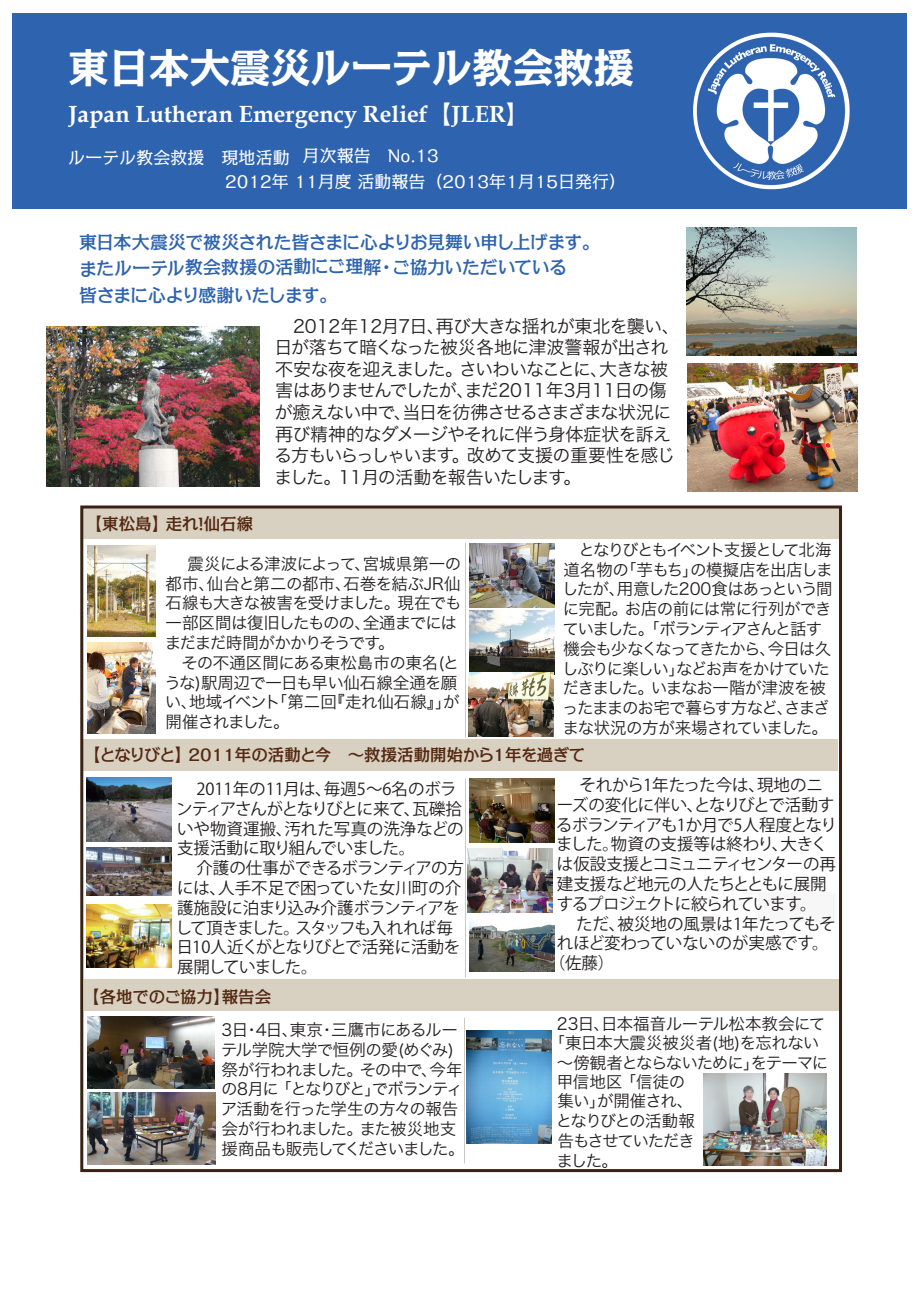
<style>
.page{position:relative;width:919px;height:1289px;background:#fff}
.page>*{position:absolute;margin:0;border:0;box-sizing:border-box;transform-origin:0 0}
.t1{font:700 40.35px "Kakumin Pro";color:#fff}
.t2{font:700 23.4px "Book Antiqua";color:#fff}
.t3{font:18px/21.6px "Hira Kaku Pro W3";letter-spacing:-.055em;color:#231f20}
.t4{font:500 18px "Kakumin Pro";letter-spacing:-.03em;color:#2e63af}
.t5{font:500 18px "Kakumin Pro";letter-spacing:-.055em;color:#2e63af}
.t6{font:16.95px "Kakumin Pro";color:#fff}
.t7{font:16.5px/19.8px "Koz Go Pr 6 N";letter-spacing:-.04em;color:#231f20}
.t8{font:16.5px/19.8px "Hira Kaku Pro W3";letter-spacing:-.075em;color:#231f20}
.t9{font:16.5px/19.8px "Hira Kaku Pro W3";letter-spacing:-.035em;color:#231f20}
.t10{font:16.5px/19.8px "Hira Kaku Pro W3";letter-spacing:-.055em;color:#231f20}
.t11{font:16.5px/19.8px "Koz Go Pr 6 N";color:#231f20}
.t12{font:500 16.5px "Kakumin Pro";color:#542811}
.t13{font:16.5px "Hira Kaku Pro W3";letter-spacing:-.025em;color:#231f20}
.t14{font:16.5px "Hira Kaku Pro W3";letter-spacing:-.01em;color:#231f20}
.t15{font:16.5px "Hira Kaku Pro W3";letter-spacing:-.105em;color:#231f20}
.t16{font:16.5px "Hira Kaku Pro W3";letter-spacing:-.08em;color:#231f20}
.t17{font:16.5px "Koz Go Pr 6 N";letter-spacing:-.02em;color:#231f20}
.s1{font-family:"Kakumin Pro";font-weight:400}
</style>
<div class="page">
<div style="left:82px;top:507px;width:759px;height:31px;background:#d8d0c0"></div>
<div style="left:758px;top:892px;width:77px;height:29px;background:#f7f7f8"></div>
<div style="left:83px;top:739px;width:754px;height:32px;background:#d8d0c0"></div>
<div style="left:12px;top:13px;width:894px;height:195px;background:#2e63af"></div>
<img style="left:693px;top:33px;width:156px;height:156px;border-radius:78px">
<div style="left:80px;top:505px;width:762px;height:666px;border:3px solid #3a2111"></div>
<div style="left:84px;top:979px;width:755px;height:32px;background:#d8d0c0"></div>
<hr style="left:742px;top:892px;width:89px;height:1px;background:#f7f7f8">
<hr style="left:676px;top:899px;width:89px;height:2px;background:#f7f7f8">
<img style="left:47px;top:326px;width:212px;height:160px">
<img style="left:87px;top:545px;width:69px;height:91px">
<img style="left:469px;top:610px;width:85px;height:62px">
<img style="left:469px;top:544px;width:85px;height:63px">
<img style="left:87px;top:642px;width:69px;height:91px">
<img style="left:88px;top:1092px;width:127px;height:72px">
<img style="left:87px;top:1016px;width:128px;height:72px">
<img style="left:703px;top:1073px;width:123px;height:92px">
<img style="left:466px;top:1030px;width:85px;height:113px">
<img style="left:687px;top:364px;width:170px;height:127px">
<img style="left:469px;top:672px;width:85px;height:64px">
<img style="left:87px;top:778px;width:85px;height:63px">
<img style="left:87px;top:848px;width:85px;height:47px">
<img style="left:87px;top:904px;width:85px;height:63px">
<img style="left:686px;top:228px;width:170px;height:127px">
<img style="left:469px;top:912px;width:85px;height:59px">
<img style="left:469px;top:778px;width:85px;height:64px">
<img style="left:467px;top:848px;width:86px;height:64px">
<h1 class="t1" style="left:68px;top:35px;width:567px">東日本大震災ルーテル教会救援</h1>
<h2 class="t2" style="left:69px;top:100px;width:462px">Japan Lutheran Emergency Relief<span class="s1">【</span> JLER<span class="s1">】</span></h2>
<p class="t6" style="left:68px;top:144px;width:372px">ルーテル教会救援　現地活動　月次報告　No.13</p>
<p class="t6" style="left:225px;top:168px;width:402px">2012年 11月度 活動報告（2013年1月15日発行）</p>
<p class="t4" style="left:79px;top:228px;width:522px">東日本大震災で被災された皆さまに心よりお見舞い申し上げます。</p>
<p class="t4" style="left:79px;top:255px;width:286px;rotate:-1deg">またルーテル教会救援の活動にご理</p>
<p class="t4" style="left:363px;top:253px;width:205px">解・ご協力いただいている</p>
<p class="t5" style="left:79px;top:281px;width:260px">皆さまに心より感謝いたします。</p>
<p class="t12" style="left:85px;top:511px;width:169px">【東松島】走れ！仙石線</p>
<p class="t3" style="left:274px;top:313px;width:407px;text-indent:19px">2012年12月7日、再び大きな揺れが東北を襲い、日が落ちて暗くなった被災各地に津波警報が出され不安な夜を迎えました。さいわいなことに、大きな被害はありませんでしたが、まだ2011年3月11日の傷が癒えない中で、当日を彷彿させるさまざまな状況に再び精神的なダメージやそれに伴う身体症状を訴える方もいらっしゃいます。改めて支援の重要性を感じました。11月の活動を報告いたします。</p>
<p class="t9" style="left:164px;top:552px;width:299px;text-indent:23px">震災による津波によって、宮城県第一の都市、仙台と第二の都市、石巻を結ぶJR仙石線も大きな被害を受けました。現在でも一部区間は復旧したものの、全通までにはまだまだ時間がかかりそうです。<br>　その不通区間にある東松島市の東名(とうな)駅周辺で一日も早い仙石線全通を願い、地域イベント「第二回『走れ仙石線』」が開催されました。</p>
<p class="t8" style="left:562px;top:538px;width:272px">　となりびともイベント支援として北海道名物の「芋もち」の模擬店を出店しましたが、用意した200食はあっという間に完配。お店の前には常に行列ができていました。「ボランティアさんと話す機会も少なくなってきたから、今日は久しぶりに楽しい」などお声をかけていただきました。いまなお一階が津波を被ったままのお宅で暮らす方など、さまざまな状況の方が来場されていました。</p>
<p class="t12" style="left:84px;top:741px;width:503px">【となりびと】2011年の活動と今　～救援活動開始から1年を過ぎて</p>
<p class="t11" style="left:176px;top:779px;width:289px;text-indent:20px">2011年の11月は、毎週5～6名のボランティアさんがとなりびとに来て、瓦礫拾いや物資運搬、汚れた写真の洗浄などの支援活動に取り組んでいました。</p>
<p class="t7" style="left:175px;top:858px;width:290px;text-indent:21px">介護の仕事ができるボランティアの方には、人手不足で困っていた女川町の介護施設に泊まり込み介護ボランティアをして頂きました。スタッフも入れれば毎日10人近くがとなりびとで活発に活動を展開していました。</p>
<p class="t12" style="left:83px;top:983px;width:190px">【各地でのご協力】報告会</p>
<p class="t7" style="left:556px;top:775px;width:283px;text-indent:24px">それから1年たった今は、現地のニーズの変化に伴い、となりびとで活動するボランティアも1か月で5人程度となりました。物資の支援等は終わり、大きくは仮設支援とコミュニティセンターの再建支援など地元の人たちとともに展開するプロジェクトに絞られています。</p>
<p class="t11" style="left:576px;top:914px;width:261px">ただ、被災地の風景は1年たってもそ</p>
<p class="t11" style="left:556px;top:933px;width:273px">れほど変わっていないのが実感です。</p>
<p class="t17" style="left:549px;top:953px;width:67px">（佐藤）</p>
<p class="t10" style="left:221px;top:1018px;width:245px">3日・4日、東京・三鷹市にあるルーテル学院大学で恒例の愛(めぐみ)祭が行われました。その中で、今年の8月に 「となりびと」でボランティア活動を行った学生の方々の報告会が行われました。また被災地支援商品も販売してくださいました。</p>
<p class="t13" style="left:557px;top:1008px;width:270px">23日、日本福音ルーテル松本教会にて</p>
<p class="t14" style="left:548px;top:1028px;width:272px">「東日本大震災被災者(地)を忘れない</p>
<p class="t8" style="left:557px;top:1051px;width:273px">～傍観者とならないために」をテーマに</p>
<p class="t10" style="left:557px;top:1070px;width:130px">甲信地区 「信徒の</p>
<p class="t10" style="left:557px;top:1090px;width:137px">集い」が開催され、</p>
<p class="t15" style="left:556px;top:1106px;width:140px">となりびとの活動報</p>
<p class="t16" style="left:557px;top:1126px;width:139px">告もさせていただき</p>
<p class="t10" style="left:556px;top:1149px;width:63px">ました。</p>
</div>
